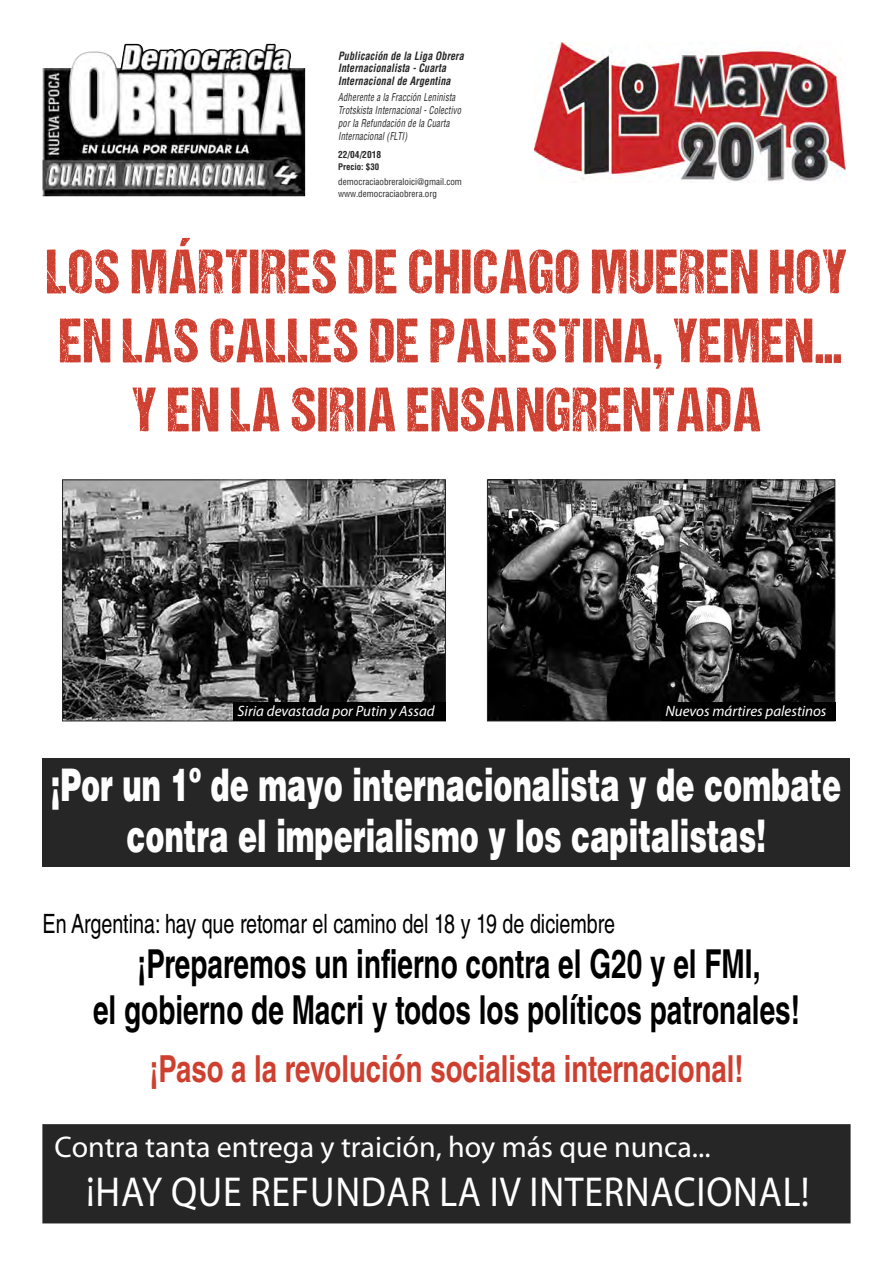
<style>
.page{position:relative;width:893px;height:1263px;background:#fff}
.page>*{position:absolute;margin:0;border:0;box-sizing:border-box;transform-origin:0 0}
.t1{font:63px/69px "DCC Ash";letter-spacing:.025em;color:#cf3f2f;text-align:center;scale:.92 1}
.t2{font:900 45px/51px "Helvetica";color:#fff;text-align:center;scale:.64 1}
.t3{font:42px "Myriad Pro";letter-spacing:.02em;color:#fff;scale:.9 1}
.t4{font:700 39.9px/45.3px "Helvetica LT Std";color:#000;text-align:center;scale:.7 1}
.t5{font:700 37.2px "Helvetica LT Std";color:#cf3f2f;scale:.74 1}
.t6{font:30px "Myriad Pro";color:#fff}
.t7{font:26.55px "Helvetica LT Std";color:#000;scale:.74 1}
.t8{font:italic 15px "Myriad Pro";color:#fff}
.t9{font:italic 700 condensed 11.25px/12.9px "Helvetica";letter-spacing:.015em;color:#272627;scale:.9 1}
.t10{font:italic condensed 10.65px/12.9px "Helvetica LT Std";letter-spacing:.02em;color:#272627;scale:.81 1}
.t11{font:700 condensed 9.45px "Helvetica";color:#272627}
.t12{font:condensed 9px/12.1px "Helvetica LT Std";color:#272627}
.t13{font:700 condensed 8.85px "Helvetica";color:#272627}
</style>
<div class="page">
<img style="left:489px;top:481px;width:344px;height:238px">
<div style="left:487px;top:479px;width:348px;height:242px;border:1px solid #272627"></div>
<img style="left:64px;top:481px;width:380px;height:238px">
<div style="left:62px;top:479px;width:384px;height:242px;border:1px solid #272627"></div>
<div style="left:233px;top:703px;width:213px;height:18px;background:#000"></div>
<div style="left:661px;top:703px;width:174px;height:18px;background:#000"></div>
<div style="left:43px;top:1125px;width:807px;height:97px;background:#272627"></div>
<div style="left:43px;top:1124px;width:807px;height:99px;border:1px solid #272627"></div>
<img style="left:43px;top:44px;width:262px;height:152px">
<img style="left:534px;top:43px;width:312px;height:140px">
<div style="left:43px;top:758px;width:806px;height:109px;background:#272627"></div>
<p class="t9" style="left:338px;top:50px;width:141px">Publicación de la Liga Obrera<br>Internacionalista - Cuarta<br>Internacional de Argentina</p>
<p class="t10" style="left:338px;top:92px;width:153px">Adherente a la Fracción Leninista<br>Trotskista Internacional - Colectivo por la Refundación de la Cuarta<br>Internacional (FLTI)</p>
<p class="t11" style="left:338px;top:151px;width:44px">22/04/2018</p>
<p class="t13" style="left:338px;top:163px;width:42px">Precio: $30</p>
<p class="t12" style="left:338px;top:176px;width:125px">democraciaobreraloici@gmail.com www.democraciaobrera.org</p>
<h1 class="t1" style="left:46px;top:240px;width:871px">LOS MÁRTIRES DE CHICAGO MUEREN HOY<br>EN LAS CALLES DE PALESTINA, YEMEN…<br>Y EN LA SIRIA ENSANGRENTADA</h1>
<h3 class="t8" style="left:238px;top:705px;width:199px">Siria devastada por Putin y Assad</h3>
<h3 class="t8" style="left:665px;top:705px;width:163px">Nuevos mártires palestinos</h3>
<h2 class="t2" style="left:51px;top:763px;width:1237px">¡Por un 1º de mayo internacionalista y de combate contra el imperialismo y los capitalistas!</h2>
<h3 class="t7" style="left:43px;top:913px;width:775px">En Argentina: hay que retomar el camino del 18 y 19 de diciembre</h3>
<h3 class="t4" style="left:93px;top:945px;width:1012px">¡Preparemos un infierno contra el G20 y el FMI,<br>el gobierno de Macri y todos los políticos patronales!</h3>
<h3 class="t5" style="left:149px;top:1055px;width:805px">¡Paso a la revolución socialista internacional!</h3>
<h3 class="t6" style="left:54px;top:1136px;width:658px">Contra tanta entrega y traición, hoy más que nunca...</h3>
<h3 class="t3" style="left:86px;top:1176px;width:805px">¡HAY QUE REFUNDAR LA IV INTERNACIONAL!</h3>
</div>
